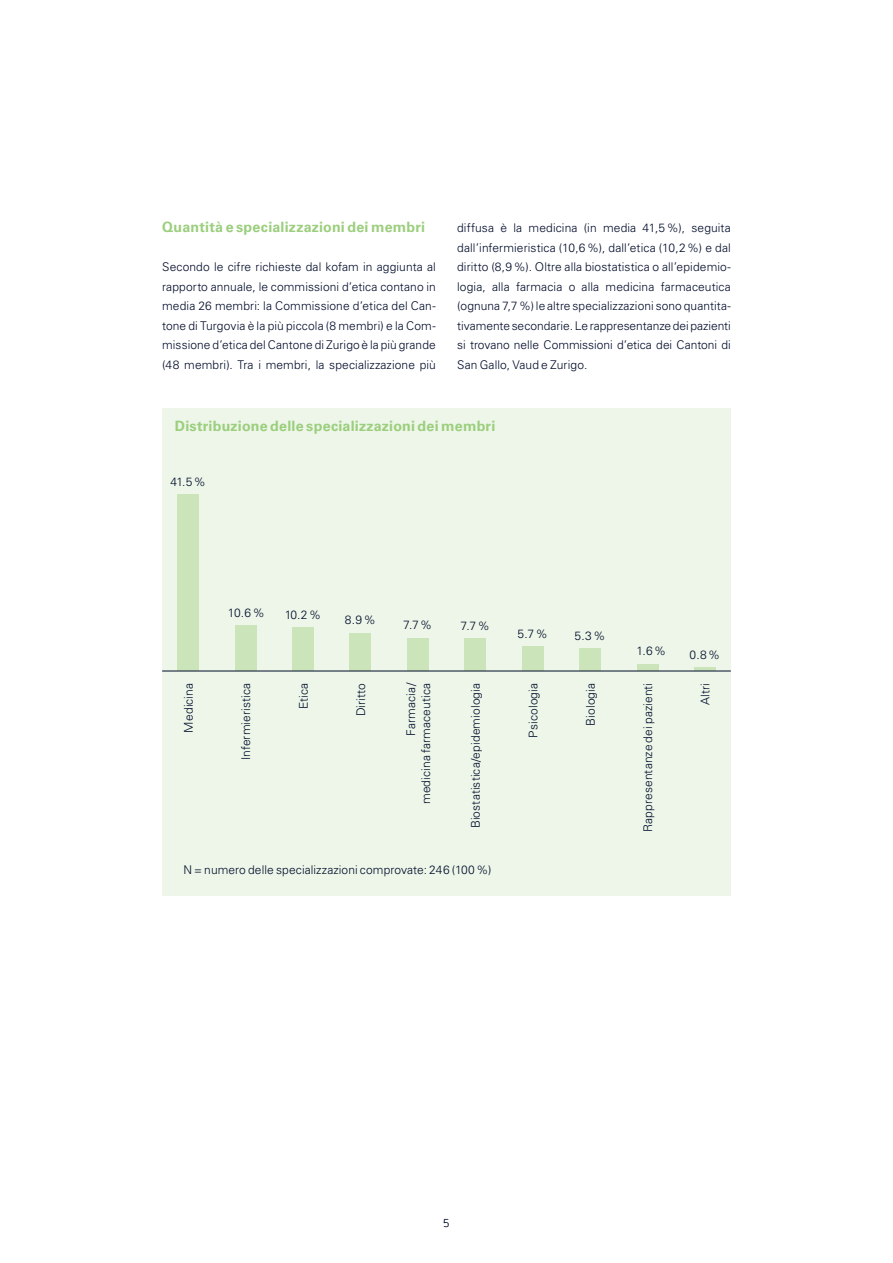
<style>
.page{position:relative;width:893px;height:1263px;background:#fff}
.page>*{position:absolute;margin:0;border:0;box-sizing:border-box;transform-origin:0 0}
.t1{font:700 14.25px "Univers LT";letter-spacing:.015em;color:#9bce7d}
.t2{font:300 12px/19.5px "Univers LT";letter-spacing:.01em;color:#000c2a;text-align:justify}
.t3{font:12px "Maven Pro";color:#000c2a}
</style>
<div class="page">
<div style="left:162px;top:408px;width:569px;height:487px;background:#edf6e8"></div>
<div style="left:177px;top:494px;width:22px;height:177px;background:#cbe4ba"></div>
<div style="left:522px;top:646px;width:21px;height:25px;background:#cbe4ba"></div>
<div style="left:579px;top:648px;width:22px;height:23px;background:#cbe4ba"></div>
<div style="left:350px;top:633px;width:21px;height:38px;background:#cbe4ba"></div>
<div style="left:292px;top:627px;width:22px;height:44px;background:#cbe4ba"></div>
<div style="left:407px;top:638px;width:21px;height:33px;background:#cbe4ba"></div>
<div style="left:465px;top:638px;width:21px;height:33px;background:#cbe4ba"></div>
<div style="left:637px;top:664px;width:22px;height:7px;background:#cbe4ba"></div>
<div style="left:235px;top:625px;width:21px;height:46px;background:#cbe4ba"></div>
<svg style="left:694px;top:667px;width:21px;height:4px"></svg>
<hr style="left:162px;top:671px;width:569px;height:1px;background:#000c2a">
<p class="t1" style="left:162px;top:219px;width:265px">Quantità e specializzazioni dei membri</p>
<p class="t2" style="left:162px;top:257px;width:275px">Secondo le cifre richieste dal kofam in aggiunta al rapporto annuale, le commissioni d’etica contano in media 26 membri: la Commissione d’etica del Can&shy;tone di Turgovia è la più piccola (8 membri) e la Com&shy;missione d’etica del Cantone di Zurigo è la più grande (48 membri). Tra i membri, la specializzazione più</p>
<p class="t2" style="left:457px;top:218px;width:275px">diffusa è la medicina (in media 41,5%), seguita dall’infermieristica (10,6%), dall’etica (10,2%) e dal diritto (8,9%). Oltre alla biostatistica o all’epidemio&shy;logia, alla farmacia o alla medicina farmaceutica (ognuna 7,7%) le altre specializzazioni sono quantita&shy;tivamente secondarie. Le rappresentanze dei pazienti si trovano nelle Commissioni d’etica dei Cantoni di San Gallo, Vaud e Zurigo.</p>
<p class="t1" style="left:175px;top:418px;width:322px">Distribuzione delle specializzazioni dei membri</p>
<p class="t2" style="left:170px;top:472px;width:37px">41.5%</p>
<p class="t2" style="left:228px;top:603px;width:38px">10.6%</p>
<p class="t2" style="left:285px;top:605px;width:38px">10.2%</p>
<p class="t2" style="left:345px;top:610px;width:32px">8.9%</p>
<p class="t2" style="left:403px;top:615px;width:31px">7.7%</p>
<p class="t2" style="left:461px;top:616px;width:31px">7.7%</p>
<p class="t2" style="left:517px;top:624px;width:32px">5.7%</p>
<p class="t2" style="left:575px;top:626px;width:32px">5.3%</p>
<p class="t2" style="left:636px;top:641px;width:31px">1.6%</p>
<p class="t2" style="left:689px;top:645px;width:32px">0.8%</p>
<p class="t2" style="left:294px;top:709px;width:28px;rotate:-90deg">Etica</p>
<p class="t2" style="left:403px;top:804px;width:123px;line-height:15px;text-align:right;rotate:-90deg">Farmacia/<br>medicina farmaceutica</p>
<p class="t2" style="left:466px;top:828px;width:147px;rotate:-90deg">Biostatistica/epidemiologia</p>
<p class="t2" style="left:638px;top:832px;width:150px;rotate:-90deg">Rappresentanze dei pazienti</p>
<p class="t2" style="left:351px;top:716px;width:35px;rotate:-90deg">Diritto</p>
<p class="t2" style="left:179px;top:733px;width:51px;rotate:-90deg">Medicina</p>
<p class="t2" style="left:523px;top:738px;width:56px;rotate:-90deg">Psicologia</p>
<p class="t2" style="left:581px;top:726px;width:44px;rotate:-90deg">Biologia</p>
<p class="t2" style="left:236px;top:760px;width:79px;rotate:-90deg">Infermieristica</p>
<p class="t2" style="left:696px;top:705px;width:24px;rotate:-90deg">Altri</p>
<p class="t2" style="left:183px;top:860px;width:310px">N = numero delle specializzazioni comprovate: 246 (100%)</p>
<p class="t3" style="left:443px;top:1216px;width:9px">5</p>
</div>
